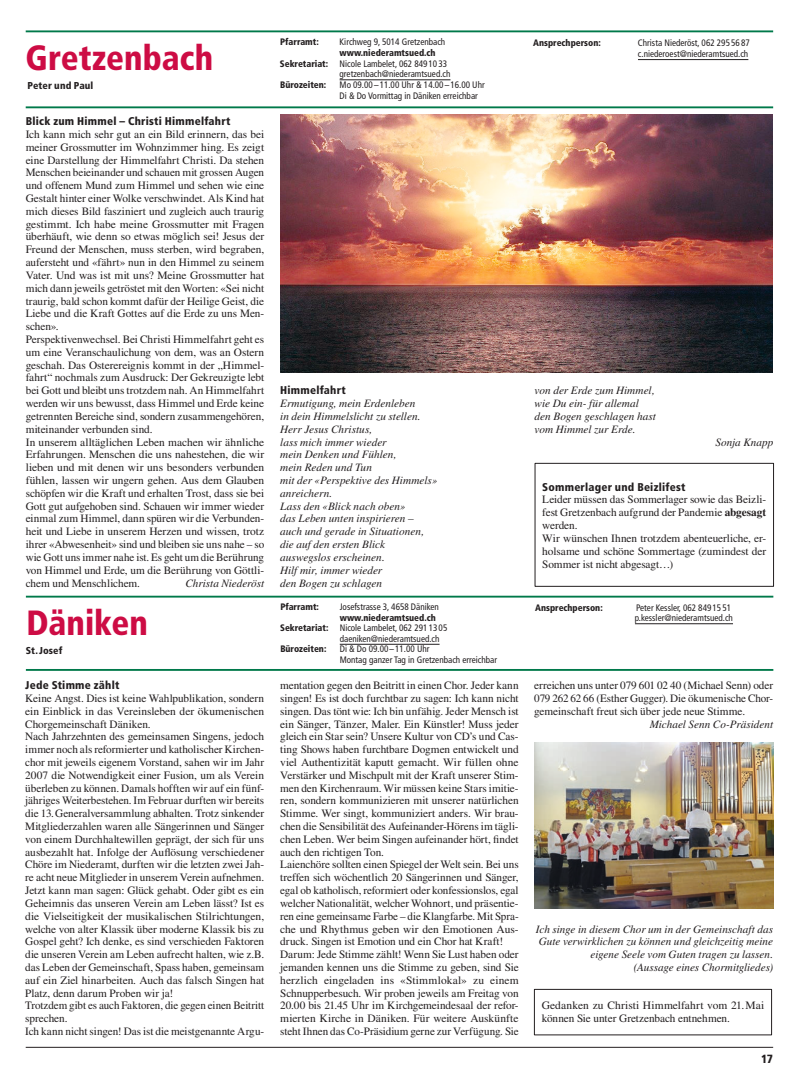
<style>
.page{position:relative;width:798px;height:1081px;background:#fff}
.page>*{position:absolute;margin:0;border:0;box-sizing:border-box;transform-origin:0 0}
.t1{font:900 condensed 35px "Frutiger";color:#cd0c44;scale:.95 1}
.t2{font:900 condensed 11.88px "Frutiger";color:#231f20}
.t3{font:11.25px/12.8px "Times";letter-spacing:-.005em;color:#231f20}
.t4{font:italic 11.25px/12.9px "Times";color:#231f20}
.t5{font:900 condensed 11.25px "Frutiger";letter-spacing:.02em;color:#231f20}
.t6{font:900 condensed 10px "Frutiger";letter-spacing:.01em;color:#231f20}
.t7{font:condensed 9.38px/10.6px "Frutiger";color:#231f20}
.t8{font:900 condensed 9.38px "Frutiger";color:#231f20}
.s1{font-weight:900}
.s2{font-weight:700}
</style>
<div class="page">
<hr style="left:26px;top:1047px;width:746px;height:1px;background:#231f20">
<hr style="left:26px;top:30px;width:746px;height:2px;background:#00794a">
<hr style="left:26px;top:106px;width:746px;height:2px;background:#00794a">
<hr style="left:26px;top:596px;width:747px;height:1px;background:#00794a">
<hr style="left:26px;top:669px;width:747px;height:2px;background:#00794a">
<hr style="left:339px;top:80px;width:111px;height:1px;background:#231f20">
<hr style="left:339px;top:644px;width:100px;height:1px;background:#231f20">
<hr style="left:634px;top:623px;width:98px;height:1px;background:#231f20">
<hr style="left:637px;top:59px;width:111px;height:1px;background:#231f20">
<div style="left:534px;top:463px;width:239px;height:123px;border:1px solid #231f20"></div>
<img style="left:280px;top:114px;width:492px;height:258px">
<div style="left:534px;top:989px;width:237px;height:46px;border:1px solid #231f20"></div>
<img style="left:534px;top:743px;width:238px;height:165px">
<p class="t8" style="left:280px;top:37px;width:40px">Pfarramt:</p>
<p class="t7" style="left:339px;top:37px;width:107px">Kirchweg 9, 5014 Gretzenbach</p>
<p class="t8" style="left:339px;top:47px;width:98px">www.niederamtsued.ch</p>
<p class="t7" style="left:280px;top:58px;width:169px"><span class="s1">Sekretariat:</span> Nicole Lambelet, 062 849 10 33</p>
<p class="t7" style="left:339px;top:69px;width:112px">gretzenbach@niederamtsued.ch</p>
<p class="t8" style="left:280px;top:79px;width:47px">Bürozeiten:</p>
<p class="t7" style="left:339px;top:79px;width:147px">Mo 09.00– 11.00 Uhr &amp; 14.00–16.00 Uhr<br>Di &amp; Do Vormittag in Däniken erreichbar</p>
<h1 class="t1" style="left:26px;top:36px;width:199px">Gretzenbach</h1>
<p class="t8" style="left:533px;top:38px;width:69px">Ansprechperson:</p>
<p class="t7" style="left:637px;top:38px;width:113px">Christa Niederöst, 062 295 56 87 c.niederoest@niederamtsued.ch</p>
<p class="t6" style="left:27px;top:79px;width:67px">Peter und Paul</p>
<p class="t5" style="left:26px;top:114px;width:206px">Blick zum Himmel – Christi Himmelfahrt</p>
<p class="t3" style="left:26px;top:128px;width:240px">Ich kann mich sehr gut an ein Bild erinnern, das bei meiner Grossmutter im Wohnzimmer hing. Es zeigt eine Darstellung der Himmelfahrt Christi. Da stehen Menschen beieinander und schauen mit grossen Augen und offenem Mund zum Himmel und sehen wie eine Gestalt hinter einer Wolke verschwindet. Als Kind hat mich dieses Bild fasziniert und zugleich auch traurig gestimmt. Ich habe meine Grossmutter mit Fragen überhäuft, wie denn so etwas möglich sei! Jesus der Freund der Menschen, muss sterben, wird begraben, aufersteht und «fährt» nun in den Himmel zu seinem Vater. Und was ist mit uns? Meine Grossmutter hat mich dann jeweils getröstet mit den Worten: «Sei nicht traurig, bald schon kommt dafür der Heilige Geist, die Liebe und die Kraft Gottes auf die Erde zu uns Men&shy;schen».<br>Perspektivenwechsel. Bei Christi Himmelfahrt geht es um eine Veranschaulichung von dem, was an Ostern geschah. Das Osterereignis kommt in der „Himmel&shy;fahrt“ nochmals zum Ausdruck: Der Gekreuzigte lebt bei Gott und bleibt uns trotzdem nah. An Himmelfahrt werden wir uns bewusst, dass Himmel und Erde keine getrennten Bereiche sind, sondern zusammengehören, miteinander verbunden sind.<br>In unserem alltäglichen Leben machen wir ähnliche Erfahrungen. Menschen die uns nahestehen, die wir lieben und mit denen wir uns besonders verbunden fühlen, lassen wir ungern gehen. Aus dem Glauben schöpfen wir die Kraft und erhalten Trost, dass sie bei Gott gut aufgehoben sind. Schauen wir immer wieder einmal zum Himmel, dann spüren wir die Verbunden&shy;heit und Liebe in unserem Herzen und wissen, trotz ihrer «Abwesenheit» sind und bleiben sie uns nahe – so wie Gott uns immer nahe ist. Es geht um die Berührung von Himmel und Erde, um die Berührung von Göttli&shy;chem und Menschlichem.</p>
<p class="t4" style="left:185px;top:576px;width:80px">Christa Niederöst</p>
<h1 class="t1" style="left:26px;top:602px;width:129px">Däniken</h1>
<p class="t6" style="left:26px;top:644px;width:38px">St.Josef</p>
<p class="t5" style="left:25px;top:678px;width:96px">Jede Stimme zählt</p>
<p class="t3" style="left:25px;top:691px;width:240px">Keine Angst. Dies ist keine Wahlpublikation, sondern ein Einblick in das Vereinsleben der ökumenischen Chorgemeinschaft Däniken.<br>Nach Jahrzehnten des gemeinsamen Singens, jedoch immer noch als reformierter und katholischer Kirchen&shy;chor mit jeweils eigenem Vorstand, sahen wir im Jahr 2007 die Notwendigkeit einer Fusion, um als Verein überleben zu können. Damals hofften wir auf ein fünf&shy;jähriges Weiterbestehen. Im Februar durften wir bereits die 13.Generalversammlung abhalten. Trotz sinkender Mitgliederzahlen waren alle Sängerinnen und Sänger von einem Durchhaltewillen geprägt, der sich für uns ausbezahlt hat. Infolge der Auflösung verschiedener Chöre im Niederamt, durften wir die letzten zwei Jah&shy;re acht neue Mitglieder in unserem Verein aufnehmen.<br>Jetzt kann man sagen: Glück gehabt. Oder gibt es ein Geheimnis das unseren Verein am Leben lässt? Ist es die Vielseitigkeit der musikalischen Stilrichtungen, welche von alter Klassik über moderne Klassik bis zu Gospel geht? Ich denke, es sind verschieden Faktoren die unseren Verein am Leben aufrecht halten, wie z.B. das Leben der Gemeinschaft, Spass haben, gemeinsam auf ein Ziel hinarbeiten. Auch das falsch Singen hat Platz, denn darum Proben wir ja!<br>Trotzdem gibt es auch Faktoren, die gegen einen Beitritt sprechen.<br>Ich kann nicht singen! Das ist die meistgenannte Argu-</p>
<p class="t5" style="left:280px;top:384px;width:67px">Himmelfahrt</p>
<p class="t4" style="left:280px;top:397px;width:159px">Ermutigung, mein Erdenleben<br>in dein Himmelslicht zu stellen.<br>Herr Jesus Christus,<br>lass mich immer wieder<br>mein Denken und Fühlen,<br>mein Reden und Tun<br>mit der «Perspektive des Himmels» anreichern.<br>Lass den «Blick nach oben»<br>das Leben unten inspirieren – auch und gerade in Situationen, die auf den ersten Blick auswegslos erscheinen.<br>Hilf mir, immer wieder<br>den Bogen zu schlagen</p>
<p class="t8" style="left:280px;top:601px;width:40px">Pfarramt:</p>
<p class="t7" style="left:339px;top:601px;width:101px">Josefstrasse 3, 4658 Däniken</p>
<p class="t8" style="left:339px;top:611px;width:98px">www.niederamtsued.ch</p>
<p class="t7" style="left:280px;top:622px;width:169px"><span class="s1">Sekretariat:</span> Nicole Lambelet, 062 291 13 05</p>
<p class="t7" style="left:339px;top:633px;width:101px">daeniken@niederamtsued.ch</p>
<p class="t8" style="left:280px;top:643px;width:47px">Bürozeiten:</p>
<p class="t7" style="left:339px;top:644px;width:159px">Di &amp; Do 09.00–11.00 Uhr<br>Montag ganzer Tag in Gretzenbach erreichbar</p>
<p class="t3" style="left:280px;top:679px;width:240px">mentation gegen den Beitritt in einen Chor. Jeder kann singen! Es ist doch furchtbar zu sagen: Ich kann nicht singen. Das tönt wie: Ich bin unfähig. Jeder Mensch ist ein Sänger, Tänzer, Maler. Ein Künstler! Muss jeder gleich ein Star sein? Unsere Kultur von CD’s und Cas&shy;ting Shows haben furchtbare Dogmen entwickelt und viel Authentizität kaputt gemacht. Wir füllen ohne Verstärker und Mischpult mit der Kraft unserer Stim&shy;men den Kirchenraum. Wir müssen keine Stars imitie&shy;ren, sondern kommunizieren mit unserer natürlichen Stimme. Wer singt, kommuniziert anders. Wir brau&shy;chen die Sensibilität des Aufeinander-Hörens im tägli&shy;chen Leben. Wer beim Singen aufeinander hört, findet auch den richtigen Ton.<br>Laienchöre sollten einen Spiegel der Welt sein. Bei uns treffen sich wöchentlich 20 Sängerinnen und Sänger, egal ob katholisch, reformiert oder konfessionslos, egal welcher Nationalität, welcher Wohnort, und präsentie&shy;ren eine gemeinsame Farbe – die Klangfarbe. Mit Spra&shy;che und Rhythmus geben wir den Emotionen Aus&shy;druck. Singen ist Emotion und ein Chor hat Kraft!<br>Darum: Jede Stimme zählt! Wenn Sie Lust haben oder jemanden kennen uns die Stimme zu geben, sind Sie herzlich eingeladen ins «Stimmlokal» zu einem Schnupperbesuch. Wir proben jeweils am Freitag von 20.00 bis 21.45 Uhr im Kirchgemeindesaal der refor&shy;mierten Kirche in Däniken. Für weitere Auskünfte steht Ihnen das Co-Präsidium gerne zur Verfügung. Sie</p>
<p class="t4" style="left:534px;top:384px;width:123px">von der Erde zum Himmel, wie Du ein- für allemal den Bogen geschlagen hast vom Himmel zur Erde.</p>
<p class="t4" style="left:715px;top:435px;width:59px">Sonja Knapp</p>
<p class="t5" style="left:542px;top:480px;width:145px">Sommerlager und Beizlifest</p>
<p class="t3" style="left:542px;top:493px;width:225px">Leider müssen das Sommerlager sowie das Beizli&shy;fest Gretzenbach aufgrund der Pandemie <span class="s2">abgesagt </span>werden.<br>Wir wünschen Ihnen trotzdem abenteuerliche, er&shy;holsame und schöne Sommertage (zumindest der Sommer ist nicht abgesagt…)</p>
<p class="t8" style="left:535px;top:602px;width:69px">Ansprechperson:</p>
<p class="t7" style="left:634px;top:602px;width:99px">Peter Kessler, 062 849 15 51 p.kessler@niederamtsued.ch</p>
<p class="t3" style="left:534px;top:679px;width:240px;text-align:justify">erreichen uns unter 079 601 02 40 (Michael Senn) oder 079 262 62 66 (Esther Gugger). Die ökumenische Chor&shy;gemeinschaft freut sich über jede neue Stimme.</p>
<p class="t4" style="left:649px;top:717px;width:125px">Michael Senn Co-Präsident</p>
<p class="t4" style="left:535px;top:922px;width:239px;text-align:right">Ich singe in diesem Chor um in der Gemeinschaft das Gute verwirklichen zu können und gleichzeitig meine eigene Seele vom Guten tragen zu lassen.<br>(Aussage eines Chormitgliedes)</p>
<p class="t3" style="left:541px;top:999px;width:224px">Gedanken zu Christi Himmelfahrt vom 21.Mai können Sie unter Gretzenbach entnehmen.</p>
<p class="t2" style="left:760px;top:1052px;width:13px">17</p>
</div>
